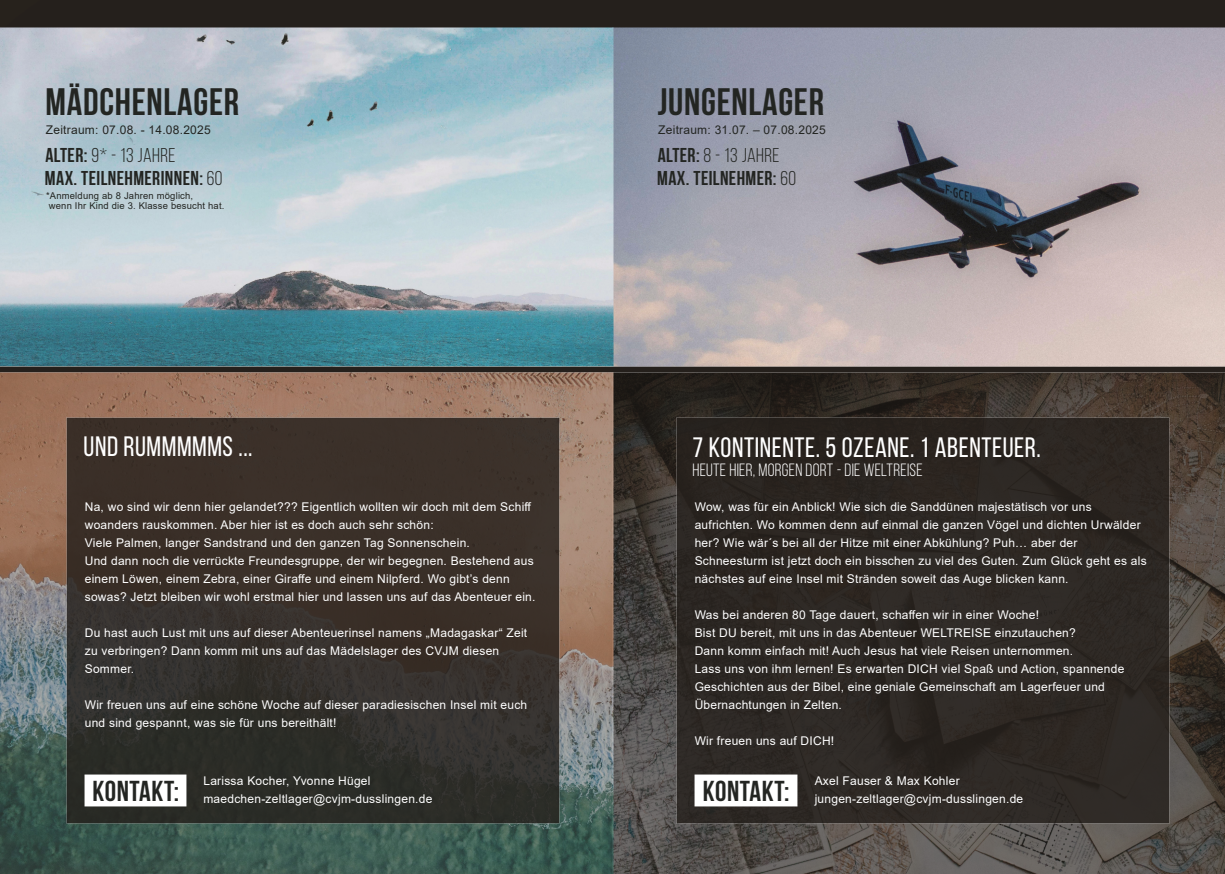
<style>
.page{position:relative;width:1225px;height:874px;background:#fff}
.page>*{position:absolute;margin:0;border:0;box-sizing:border-box;transform-origin:0 0}
.t1{font:700 38px "Bebas Neue";letter-spacing:.02em;color:#232522}
.t2{font:700 28.6px "Bebas Neue";letter-spacing:.02em;color:#232522}
.t3{font:28px "Bebas Neue";letter-spacing:.02em;color:#fff}
.t4{font:700 20px/23px "Bebas Neue";letter-spacing:.02em;color:#232522}
.t5{font:17.8px "Bebas Neue";letter-spacing:.015em;color:#fff}
.t6{font:12px/18px "Arial";letter-spacing:.02em;color:#fff}
.t7{font:12px "Arial";letter-spacing:.02em;color:#232522}
.t8{font:9.4px/10px "Arial";letter-spacing:.02em;color:#232522}
.s1{font-weight:400}
</style>
<div class="page">
<div style="left:0;top:0;width:1224px;height:28px;background:#25201c"></div>
<img style="left:0;top:28px;width:1224px;height:845px">
<img style="left:67px;top:417px;width:492px;height:406px">
<div style="left:676px;top:417px;width:493px;height:406px;background:#2d2823"></div>
<img style="left:84px;top:773px;width:103px;height:33px">
<img style="left:695px;top:773px;width:102px;height:33px">
<img style="left:0;top:366px;width:1224px;height:6px">
<h1 class="t1" style="left:45px;top:87px;width:195px">MÄDCHENLAGER</h1>
<h1 class="t1" style="left:657px;top:87px;width:168px">JUNGENLAGER</h1>
<p class="t7" style="left:46px;top:125px;width:166px">Zeitraum: 07.08. - 14.08.2025</p>
<p class="t7" style="left:658px;top:125px;width:169px">Zeitraum: 31.07. – 07.08.2025</p>
<h3 class="t4" style="left:45px;top:145px;width:179px">ALTER: <span class="s1">9* - 13 JAHRE<br></span>MAX. TEILNEHMERINNEN: <span class="s1">60</span></h3>
<h3 class="t4" style="left:657px;top:145px;width:140px">ALTER: <span class="s1">8 - 13 JAHRE<br></span>MAX. TEILNEHMER: <span class="s1">60</span></h3>
<p class="t8" style="left:46px;top:192px;width:180px">*Anmeldung ab 8 Jahren möglich,<br>wenn Ihr Kind die 3. Klasse besucht hat.</p>
<h3 class="t3" style="left:84px;top:435px;width:170px">UND RUMMMMMS ...</h3>
<h3 class="t3" style="left:692px;top:435px;width:350px">7 KONTINENTE. 5 OZEANE. 1 ABENTEUER.</h3>
<h3 class="t5" style="left:692px;top:462px;width:232px">HEUTE HIER, MORGEN DORT - DIE WELTREISE</h3>
<p class="t6" style="left:85px;top:498px;width:452px">Na, wo sind wir denn hier gelandet??? Eigentlich wollten wir doch mit dem Schiff woanders rauskommen. Aber hier ist es doch auch sehr schön:<br>Viele Palmen, langer Sandstrand und den ganzen Tag Sonnenschein.<br>Und dann noch die verrückte Freundesgruppe, der wir begegnen. Bestehend aus einem Löwen, einem Zebra, einer Giraffe und einem Nilpferd. Wo gibt’s denn sowas? Jetzt bleiben wir wohl erstmal hier und lassen uns auf das Abenteuer ein.</p>
<p class="t6" style="left:85px;top:624px;width:444px">Du hast auch Lust mit uns auf dieser Abenteuerinsel namens „Madagaskar“ Zeit zu verbringen? Dann komm mit uns auf das Mädelslager des CVJM diesen<br>Sommer.</p>
<p class="t6" style="left:85px;top:696px;width:444px">Wir freuen uns auf eine schöne Woche auf dieser paradiesischen Insel mit euch und sind gespannt, was sie für uns bereithält!</p>
<h2 class="t2" style="left:93px;top:778px;width:88px">KONTAKT:</h2>
<p class="t6" style="left:203px;top:773px;width:169px">Larissa Kocher, Yvonne Hügel</p>
<p class="t6" style="left:203px;top:791px;width:230px">maedchen-zeltlager@cvjm-dusslingen.de</p>
<p class="t6" style="left:694px;top:498px;width:453px">Wow, was für ein Anblick! Wie sich die Sanddünen majestätisch vor uns aufrichten. Wo kommen denn auf einmal die ganzen Vögel und dichten Urwälder her? Wie wär´s bei all der Hitze mit einer Abkühlung? Puh… aber der Schneesturm ist jetzt doch ein bisschen zu viel des Guten. Zum Glück geht es als nächstes auf eine Insel mit Stränden soweit das Auge blicken kann.</p>
<p class="t6" style="left:694px;top:606px;width:431px">Was bei anderen 80 Tage dauert, schaffen wir in einer Woche!<br>Bist DU bereit, mit uns in das Abenteuer WELTREISE einzutauchen?<br>Dann komm einfach mit! Auch Jesus hat viele Reisen unternommen.<br>Lass uns von ihm lernen! Es erwarten DICH viel Spaß und Action, spannende Geschichten aus der Bibel, eine geniale Gemeinschaft am Lagerfeuer und Übernachtungen in Zelten.</p>
<p class="t6" style="left:694px;top:732px;width:141px">Wir freuen uns auf DICH!</p>
<p class="t6" style="left:814px;top:772px;width:210px">Axel Fauser &amp; Max Kohler jungen-zeltlager@cvjm-dusslingen.de</p>
<h2 class="t2" style="left:703px;top:778px;width:88px">KONTAKT:</h2>
</div>
